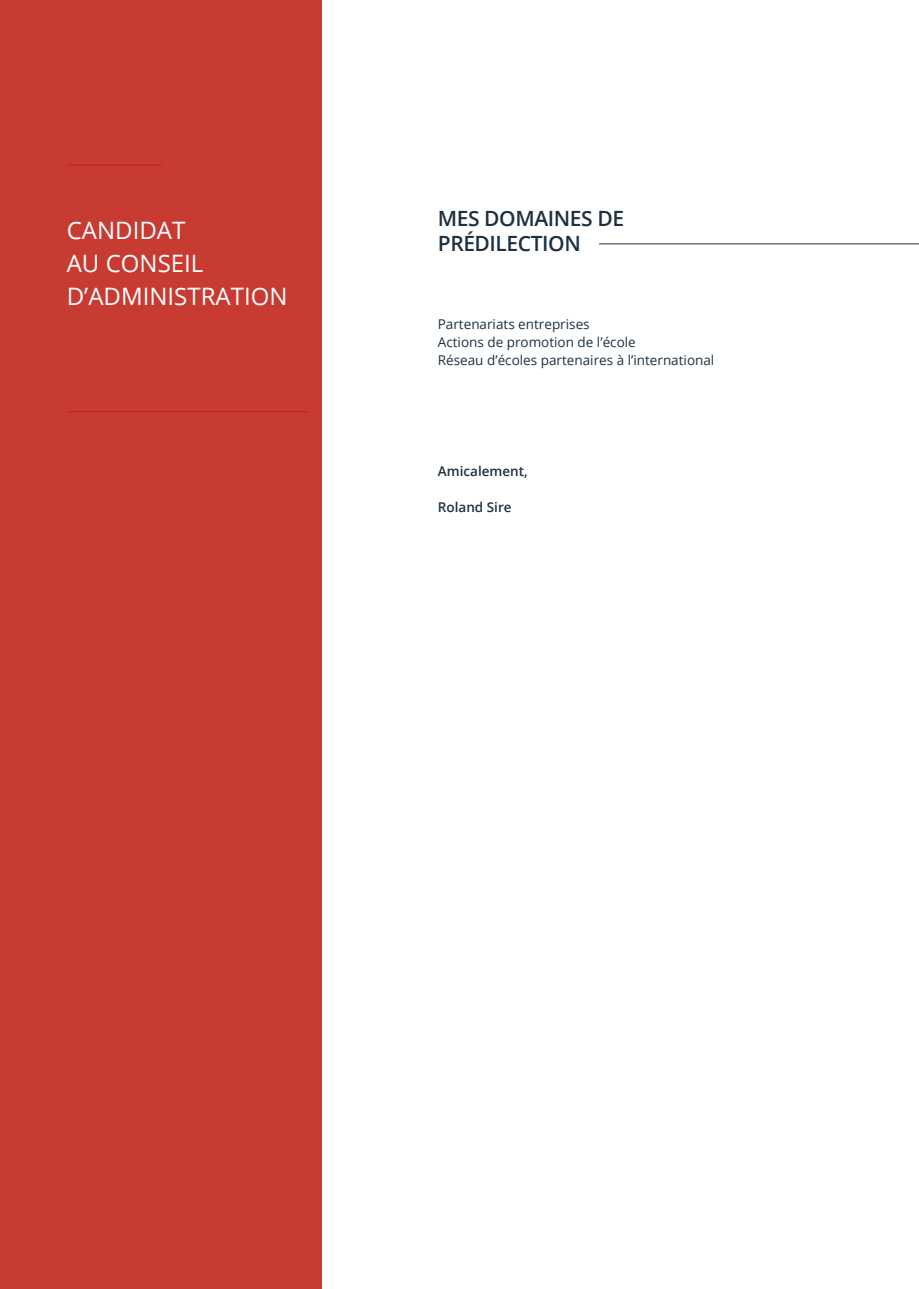
<style>
.page{position:relative;width:919px;height:1289px;background:#fff}
.page>*{position:absolute;margin:0;border:0;box-sizing:border-box;transform-origin:0 0}
.En-tête_de_barre_lat{font:24px/33px "Open Sans";color:#fff}
.En-tête_de_page_prin{font:600 21px "Open Sans";letter-spacing:-.02em;color:#1d3142}
.Texte_de_corps_de_pa{font:13.5px "Open Sans";color:#1d3142}
.Texte_de_deuxième_se{font:600 13.5px "Open Sans";color:#1d3142}
</style>
<div class="page">
<div style="left:0;top:0;width:321px;height:1288px;background:#c83b32"></div>
<hr style="left:67px;top:165px;width:95px;height:1px;background:#c42028">
<hr style="left:599px;top:243px;width:319px;height:1px;background:#1d3142">
<hr style="left:67px;top:411px;width:241px;height:1px;background:#c42028">
<p class="En-tête_de_barre_lat" style="left:67px;top:213px;width:120px">CANDIDAT</p>
<p class="En-tête_de_barre_lat" style="left:67px;top:246px;width:222px">AU CONSEIL<br>D’ADMINISTRATION</p>
<p class="En-tête_de_page_prin" style="left:438px;top:204px;width:188px">MES DOMAINES DE</p>
<p class="En-tête_de_page_prin" style="left:438px;top:229px;width:144px">PRÉDILECTION</p>
<p class="Texte_de_corps_de_pa" style="left:438px;top:315px;width:153px">Partenariats entreprises</p>
<p class="Texte_de_corps_de_pa" style="left:438px;top:333px;width:199px">Actions de promotion de l’école</p>
<p class="Texte_de_corps_de_pa" style="left:438px;top:351px;width:278px">Réseau d’écoles partenaires à l’international</p>
<p class="Texte_de_deuxième_se" style="left:438px;top:461px;width:91px">Amicalement,</p>
<p class="Texte_de_deuxième_se" style="left:438px;top:497px;width:75px">Roland Sire</p>
</div>
